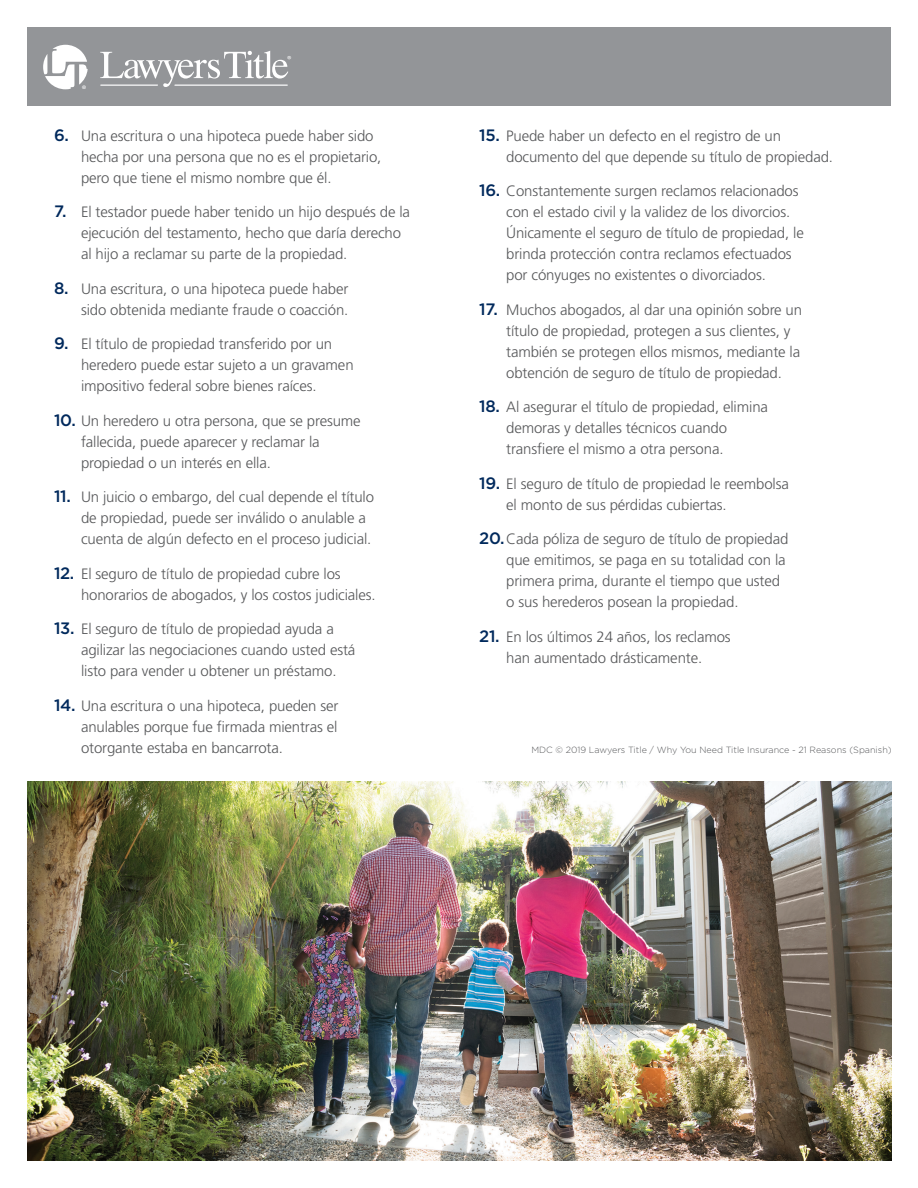
<style>
.page{position:relative;width:918px;height:1188px;background:#fff}
.page>*{position:absolute;margin:0;border:0;box-sizing:border-box;transform-origin:0 0}
.t1{font:300 15px/21px "Frutiger LT Std";letter-spacing:-.01em;color:#57585a}
.t2{font:11.1px "Myriad Pro";color:#fff}
.t3{font:10.35px "Myriad Pro";color:#fff}
.Copyright{font:300 9px "Gotham";color:#57585a}
.s1{font-family:"Gotham";font-weight:500;font-size:16.5px;color:#00295c}
</style>
<div class="page">
<img style="left:27px;top:782px;width:865px;height:379px">
<div style="left:27px;top:27px;width:864px;height:79px;background:#939598"></div>
<svg style="left:100px;top:51px;width:188px;height:36px"></svg>
<svg style="left:43px;top:45px;width:45px;height:44px"></svg>
<p class="t2" style="left:82px;top:83px;width:6px">®</p>
<p class="t3" style="left:287px;top:53px;width:6px">®</p>
<p class="t1" style="left:81px;top:125px;width:302px;text-indent:-27px"><span class="s1">6.</span> Una escritura o una hipoteca puede haber sido hecha por una persona que no es el propietario, pero que tiene el mismo nombre que él.</p>
<p class="t1" style="left:81px;top:202px;width:331px;text-indent:-27px"><span class="s1">7.</span> El testador puede haber tenido un hijo después de la ejecución del testamento, hecho que daría derecho al hijo a reclamar su parte de la propiedad.</p>
<p class="t1" style="left:54px;top:278px;width:296px;text-align:right"><span class="s1">8.</span> Una escritura, o una hipoteca puede haber sido obtenida mediante fraude o coacción.</p>
<p class="t1" style="left:81px;top:334px;width:274px;text-indent:-27px"><span class="s1">9.</span> El título de propiedad transferido por un heredero puede estar sujeto a un gravamen impositivo federal sobre bienes raíces.</p>
<p class="t1" style="left:81px;top:410px;width:281px;text-indent:-27px"><span class="s1">10.</span> Un heredero u otra persona, que se presume fallecida, puede aparecer y reclamar la propiedad o un interés en ella.</p>
<p class="t1" style="left:81px;top:487px;width:295px;text-indent:-27px"><span class="s1">11.</span> Un juicio o embargo, del cual depende el título de propiedad, puede ser inválido o anulable a cuenta de algún defecto en el proceso judicial.</p>
<p class="t1" style="left:81px;top:563px;width:296px;text-indent:-27px"><span class="s1">12.</span> El seguro de título de propiedad cubre los honorarios de abogados, y los costos judiciales.</p>
<p class="t1" style="left:81px;top:619px;width:276px;text-indent:-27px"><span class="s1">13.</span> El seguro de título de propiedad ayuda a agilizar las negociaciones cuando usted está listo para vender u obtener un préstamo.</p>
<p class="t1" style="left:81px;top:695px;width:259px;text-align:justify;text-indent:-27px"><span class="s1">14.</span> Una escritura o una hipoteca, pueden ser anulables porque fue firmada mientras el otorgante estaba en bancarrota.</p>
<p class="t1" style="left:506px;top:125px;width:328px;text-indent:-27px"><span class="s1">15.</span> Puede haber un defecto en el registro de un documento del que depende su título de propiedad.</p>
<p class="t1" style="left:506px;top:181px;width:299px;text-indent:-27px"><span class="s1">16.</span> Constantemente surgen reclamos relacionados con el estado civil y la validez de los divorcios.<br>Únicamente el seguro de título de propiedad, le brinda protección contra reclamos efectuados por cónyuges no existentes o divorciados.</p>
<p class="t1" style="left:506px;top:299px;width:297px;text-indent:-27px"><span class="s1">17.</span> Muchos abogados, al dar una opinión sobre un título de propiedad, protegen a sus clientes, y también se protegen ellos mismos, mediante la obtención de seguro de título de propiedad.</p>
<p class="t1" style="left:506px;top:397px;width:263px;text-indent:-27px"><span class="s1">18.</span> Al asegurar el título de propiedad, elimina demoras y detalles técnicos cuando transfiere el mismo a otra persona.</p>
<p class="t1" style="left:506px;top:473px;width:284px;text-indent:-27px"><span class="s1">19.</span> El seguro de título de propiedad le reembolsa el monto de sus pérdidas cubiertas.</p>
<p class="t1" style="left:506px;top:529px;width:284px;text-indent:-27px"><span class="s1">20.</span>Cada póliza de seguro de título de propiedad que emitimos, se paga en su totalidad con la primera prima, durante el tiempo que usted o sus herederos posean la propiedad.</p>
<p class="t1" style="left:479px;top:626px;width:253px;text-align:center"><span class="s1">21.</span> En los últimos 24 años, los reclamos han aumentado drásticamente.</p>
<p class="Copyright" style="left:531px;top:744px;width:362px">MDC © 2019 Lawyers Title / Why You Need Title Insurance - 21 Reasons (Spanish)</p>
</div>
